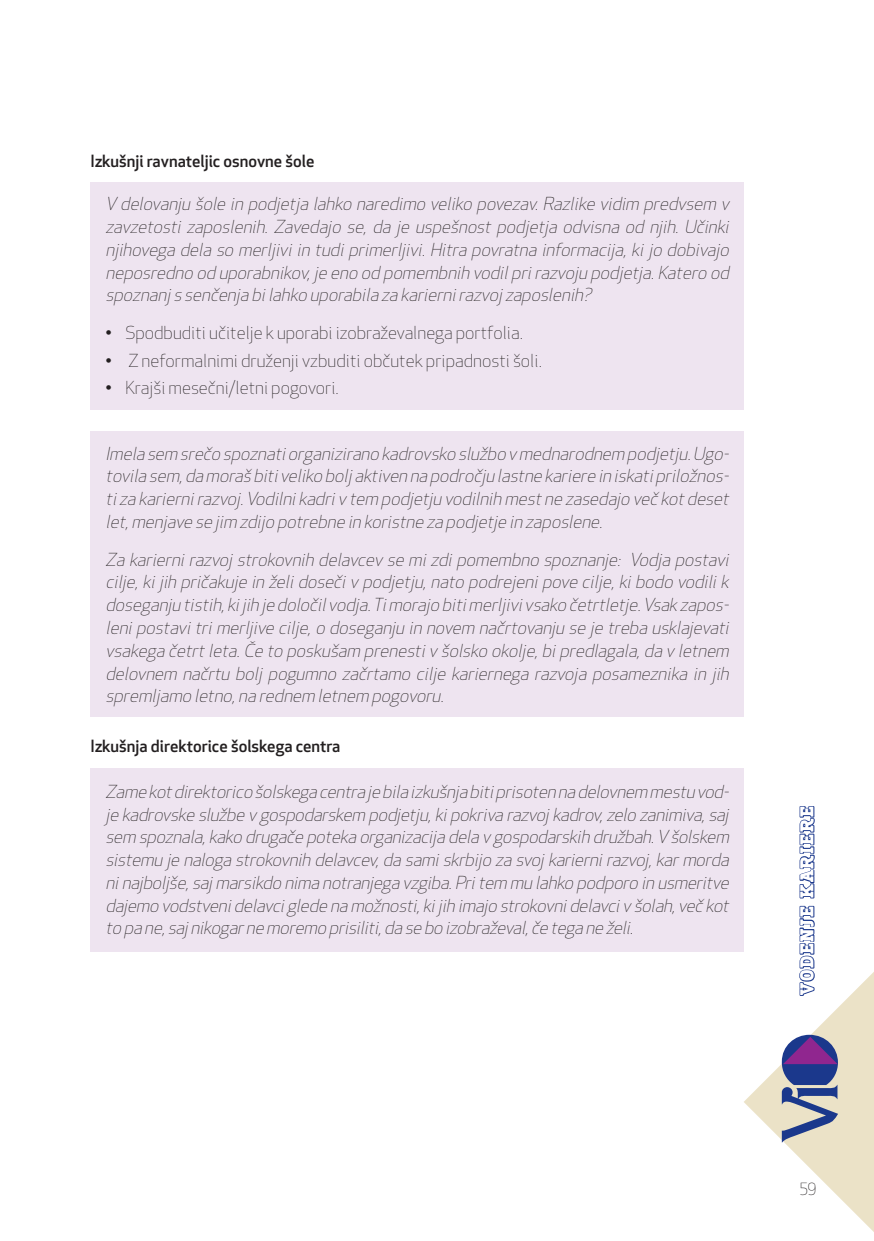
<style>
.page{position:relative;width:874px;height:1241px;background:#fff}
.page>*{position:absolute;margin:0;border:0;box-sizing:border-box;transform-origin:0 0}
.t1{font:italic 300 17.5px/22.8px "Apex New";color:#231f20;text-align:justify}
.t2{font:300 17.5px "Apex New";color:#231f20}
.t3{font:800 17.5px "Apex Serif";letter-spacing:.1em;color:#fff}
.t4{font:500 16.45px "Apex New";color:#231f20}
.t5{font:300 16.45px "Apex New";color:#231f20}
</style>
<div class="page">
<svg style="left:743px;top:827px;width:130px;height:404px"></svg>
<svg style="left:781px;top:1034px;width:56px;height:108px;background:#817da6"></svg>
<svg style="left:796px;top:806px;width:20px;height:190px"></svg>
<div style="left:91px;top:182px;width:652px;height:227px;background:#eee4f0"></div>
<div style="left:91px;top:767px;width:652px;height:184px;background:#eee4f0"></div>
<div style="left:91px;top:431px;width:652px;height:286px;background:#eee4f0"></div>
<p class="t4" style="left:91px;top:150px;width:225px">Izkušnji ravnateljic osnovne šole</p>
<p class="t1" style="left:105px;top:193px;width:628px">V delovanju šole in podjetja lahko naredimo veliko povezav.Razlike vidim predvsem v zavzetosti zaposlenih. Zavedajo se, da je uspešnost podjetja odvisna od nj ih. Učinki nj ihovega dela so merlj iviin tudiprimerlj ivi.Hitra povratna informacija,kijo dobivajo neposredno od uporabnikov,je eno od pomembnih vodilprirazvoju podjetja.Katero od spoznanj s senčenja bilahko uporabila za kariernirazvoj zaposlenih?</p>
<p class="t2" style="left:105px;top:322px;width:419px">• Spodbuditi učitelje k uporabi izobraževalnega portfolia.</p>
<p class="t2" style="left:105px;top:349px;width:438px">• Z neformalnimi druženji vzbuditi občutek pripadnosti šoli.</p>
<p class="t2" style="left:105px;top:377px;width:235px">• Krajši mesečni/letni pogovori.</p>
<p class="t1" style="left:105px;top:442px;width:628px">Imela sem srečo spoznatiorganizirano kadrovsko službo v mednarodnem podjetju.Ugo&shy;tovila sem,da moraš bitiveliko bolj aktiven na področju lastne kariere in iskatipriložnos&shy;tiza kariernirazvoj.Vodilnikadriv tem podjetju vodilnih mestne zasedajo več kotdeset let,menjave se j im zdijo potrebne in koristne za podjetje in zaposlene.</p>
<p class="t1" style="left:105px;top:548px;width:628px">Za kariernirazvoj strokovnih delavcev se mizdipomembno spoznanje: Vodja postavi cilje,kij ih pričakuje in želidosečiv podjetju,nato podrejenipove cilje,kibodo vodilik doseganju tistih,kij ih je določilvodja.Timorajo bitimerlj ivivsako četrtletje.Vsak zapos&shy;lenipostavitrimerlj ive cilje,o doseganju in novem načrtovanju se je treba usklajevati vsakega četrtleta.Če to poskušam prenestiv šolsko okolje,bipredlagala,da v letnem delovnem načrtu bolj pogumno začrtamo cilje kariernega razvoja posameznika in j ih spremljamo letno,na rednem letnem pogovoru.</p>
<p class="t4" style="left:91px;top:735px;width:251px">Izkušnja direktorice šolskega centra</p>
<p class="t1" style="left:105px;top:780px;width:628px;text-align:left">Zame kotdirektorico šolskega centra je bila izkušnja bitiprisoten na delovnem mestu vod&shy;je kadrovske službe vgospodarskem podjetju,kipokriva razvoj kadrov,zelo zanimiva,saj sem spoznala,kako drugače poteka organizacija dela vgospodarskih družbah.V šolskem sistemu je naloga strokovnih delavcev,da samiskrbijo za svoj kariernirazvoj,karmorda ninajboljše,saj marsikdo nima notranjega vzgiba.Pritem mu lahko podporo in usmeritve dajemo vodstvenidelavciglede na možnosti,kij ih imajo strokovnidelavcivšolah,večkot to pa ne,saj nikogarne moremo prisiliti,da se bo izobraževal,če tega ne želi.</p>
<p class="t3" style="left:795px;top:994px;width:190px;rotate:-90deg">VODENJE KARIERE</p>
<p class="t5" style="left:799px;top:1176px;width:19px">59</p>
</div>
